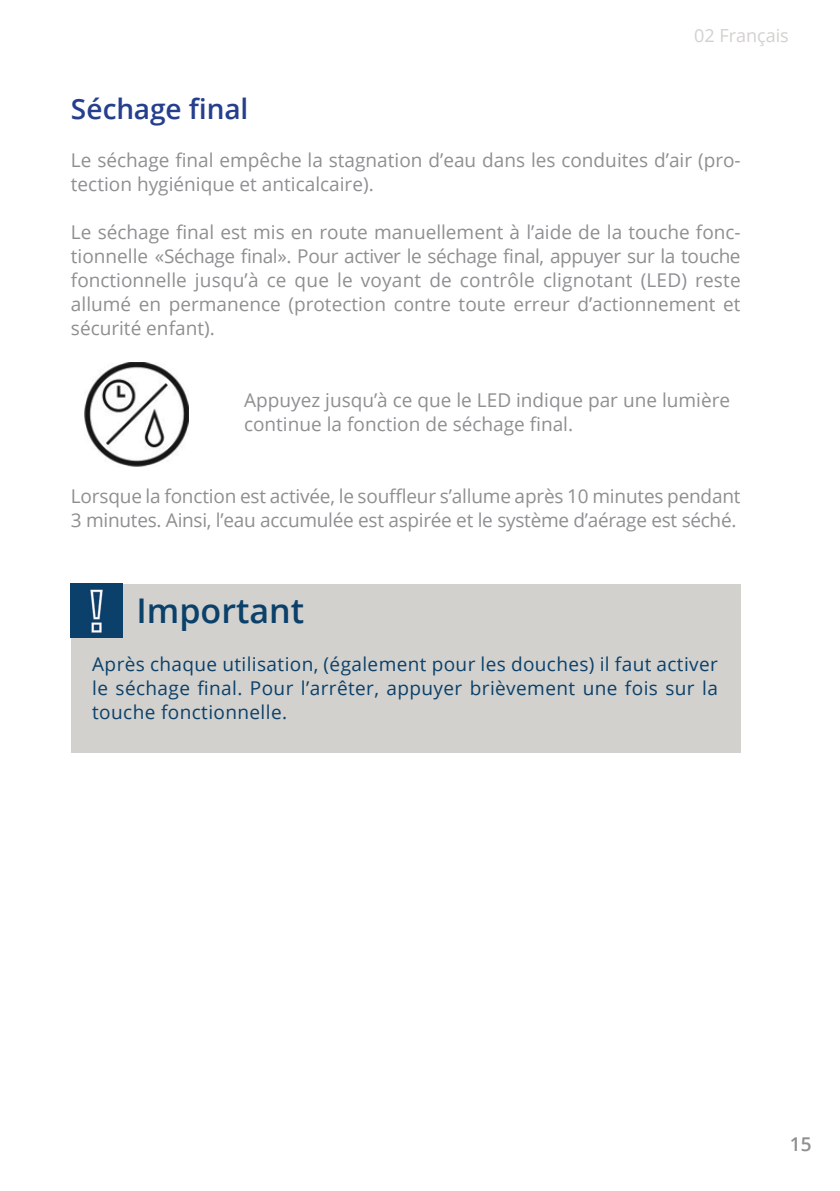
<style>
.page{position:relative;width:840px;height:1191px;background:#fff}
.page>*{position:absolute;margin:0;border:0;box-sizing:border-box;transform-origin:0 0}
.t1{font:600 34px "Open Sans";color:#0b406a}
.t2{font:600 28px "Open Sans";letter-spacing:-.005em;color:#253f8e}
.t3{font:19px/24px "Open Sans";color:#8e8f91}
.t4{font:19px/24px "Open Sans";letter-spacing:.02em;color:#0b406a;text-align:justify}
.t5{font:600 19px "Open Sans";color:#8e8f91}
.t6{font:18px "Open Sans";color:#d2d1ce}
</style>
<div class="page">
<img style="left:84px;top:363px;width:104px;height:104px">
<div style="left:71px;top:584px;width:669px;height:168px;background:#d2d1ce"></div>
<img style="left:71px;top:584px;width:51px;height:54px">
<p class="t6" style="left:693px;top:23px;width:96px">02 Français</p>
<h2 class="t2" style="left:71px;top:89px;width:179px">Séchage final</h2>
<p class="t3" style="left:71px;top:147px;width:671px">Le séchage final empêche la stagnation d’eau dans les conduites d’air (pro&shy;tection hygiénique et anticalcaire).</p>
<p class="t3" style="left:71px;top:219px;width:671px;text-align:justify">Le séchage final est mis en route manuellement à l’aide de la touche fonc&shy;tionnelle «Séchage final». Pour activer le séchage final, appuyer sur la touche fonctionnelle jusqu’à ce que le voyant de contrôle clignotant (LED) reste allumé en permanence (protection contre toute erreur d’actionnement et sécurité enfant).</p>
<p class="t3" style="left:244px;top:387px;width:487px">Appuyez jusqu’à ce que le LED indique par une lumière continue la fonction de séchage final.</p>
<p class="t3" style="left:71px;top:483px;width:671px">Lorsque la fonction est activée, le souffleur s’allume après 10 minutes pendant<br>3 minutes. Ainsi, l’eau accumulée est aspirée et le système d’aérage est séché.</p>
<h1 class="t1" style="left:136px;top:587px;width:169px">Important</h1>
<p class="t4" style="left:92px;top:651px;width:627px">Après chaque utilisation, (également pour les douches) il faut activer le séchage final. Pour l’arrêter, appuyer brièvement une fois sur la touche fonctionnelle.</p>
<p class="t5" style="left:789px;top:1131px;width:23px">15</p>
</div>
